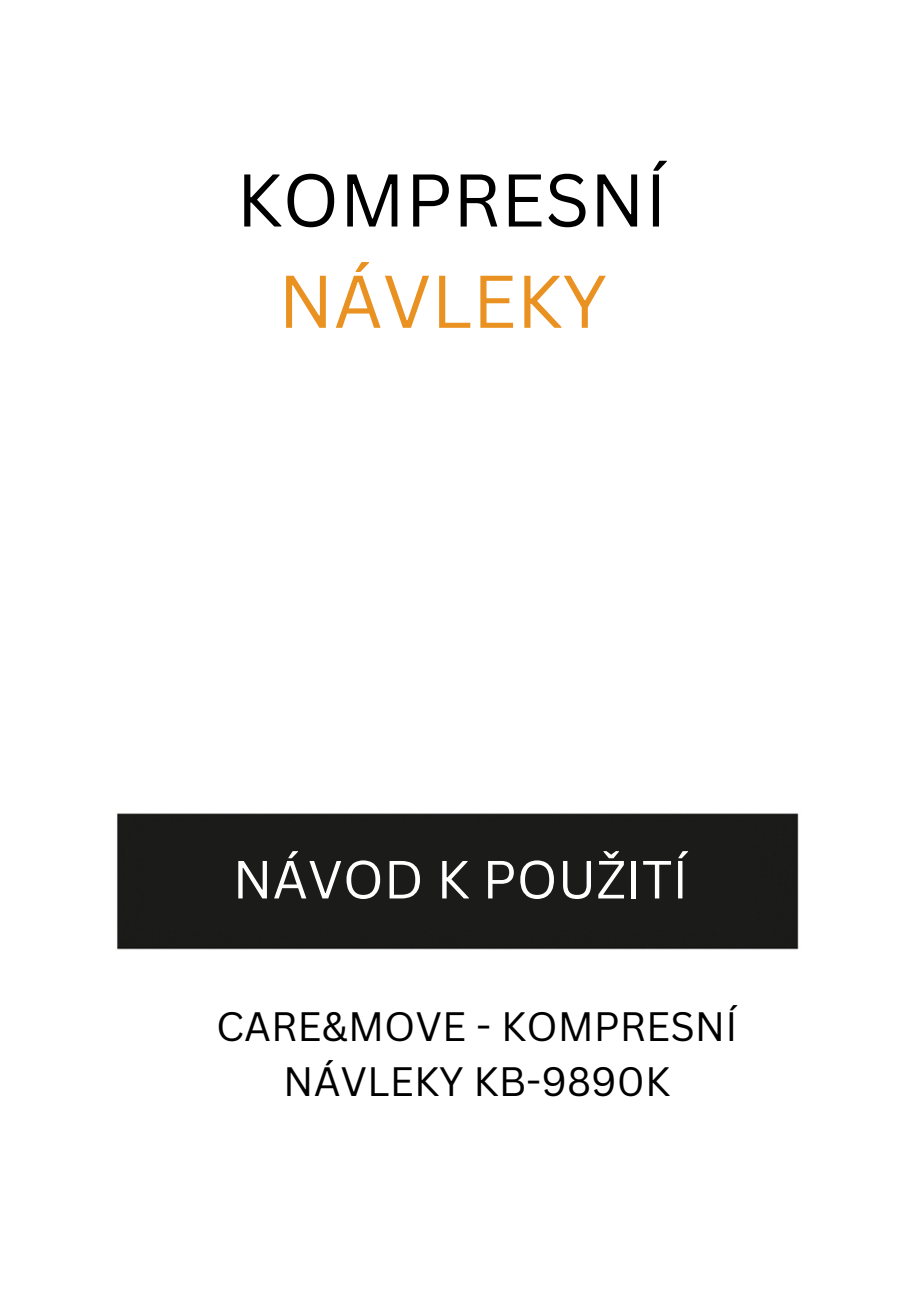
<style>
.page{position:relative;width:920px;height:1311px;background:#fff}
.page>*{position:absolute;margin:0;border:0;box-sizing:border-box;transform-origin:0 0}
.t1{font:73px/101.2px "Canva Sans";color:#000;text-align:center}
.t2{font:52.5px "Canva Sans";color:#fff}
.t3{font:40px/54.5px "Canva Sans";color:#000;text-align:center}
.s1{color:#e99121}
</style>
<div class="page">
<img style="left:116px;top:813px;width:683px;height:137px">
<div style="left:144px;top:821px;width:609px;height:108px;background:#1b1b19"></div>
<h1 class="t1" style="left:236px;top:148px;width:432px">KOMPRESNÍ<br><span class="s1">NÁVLEKY</span></h1>
<h2 class="t2" style="left:233px;top:842px;width:457px">NÁVOD K POUŽITÍ</h2>
<p class="t3" style="left:216px;top:998px;width:523px">CARE&amp;MOVE - KOMPRESNÍ<br>NÁVLEKY KB-9890K</p>
</div>
